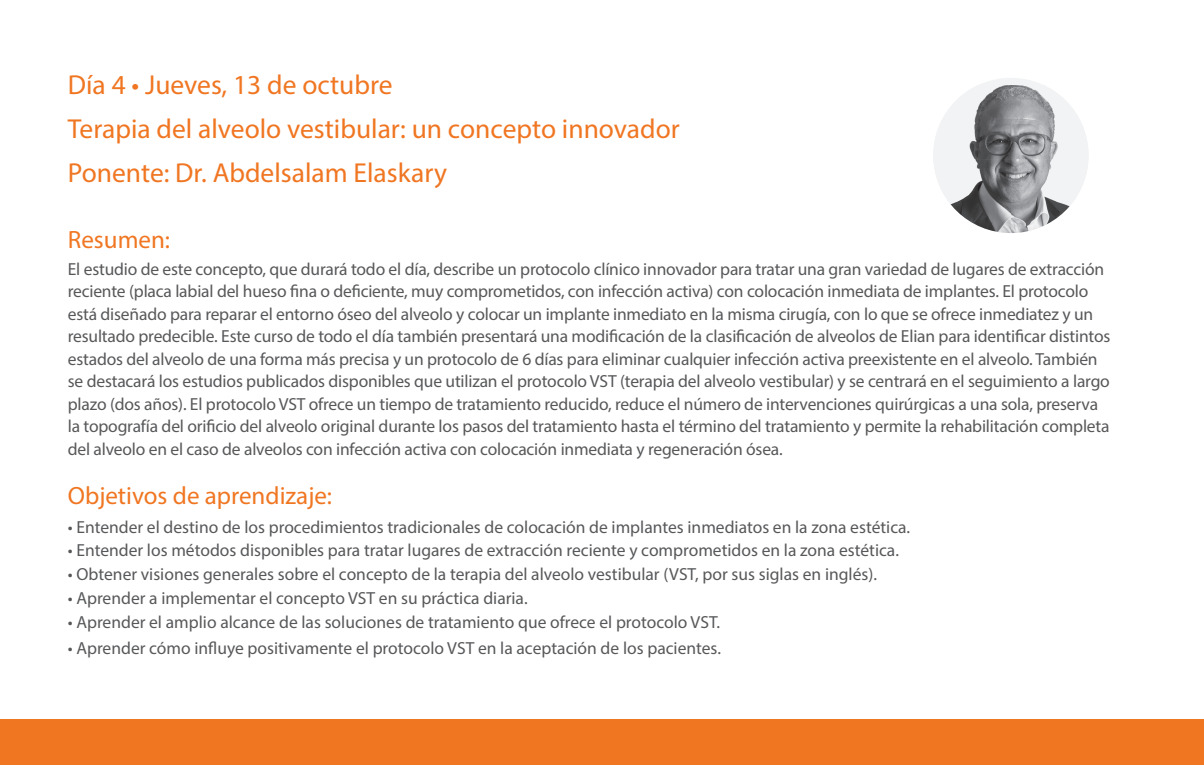
<style>
.page{position:relative;width:1204px;height:765px;background:#fff}
.page>*{position:absolute;margin:0;border:0;box-sizing:border-box;transform-origin:0 0}
.t1{font:27.5px/43.8px "Myriad Pro";color:#f07622}
.t2{font:25px "Myriad Pro";color:#f07622}
.t3{font:17.5px/22.5px "Myriad Pro";letter-spacing:-.01em;color:#57585a}
</style>
<div class="page">
<div style="left:0;top:719px;width:1204px;height:46px;background:#f07622"></div>
<svg style="left:933px;top:78px;width:155px;height:155px"></svg>
<img style="left:933px;top:85px;width:45px;height:67px">
<img style="left:1011px;top:85px;width:77px;height:74px">
<img style="left:933px;top:159px;width:155px;height:74px">
<h1 class="t1" style="left:68px;top:63px;width:613px">Día 4 • Jueves, 13 de octubre<br>Terapia del alveolo vestibular: un concepto innovador<br>Ponente: Dr. Abdelsalam Elaskary</h1>
<h2 class="t2" style="left:68px;top:224px;width:104px">Resumen:</h2>
<p class="t3" style="left:68px;top:257px;width:1044px">El estudio de este concepto, que durará todo el día, describe un protocolo clínico innovador para tratar una gran variedad de lugares de extracción reciente (placa labial del hueso fina o deficiente, muy comprometidos, con infección activa) con colocación inmediata de implantes. El protocolo está diseñado para reparar el entorno óseo del alveolo y colocar un implante inmediato en la misma cirugía, con lo que se ofrece inmediatez y un resultado predecible. Este curso de todo el día también presentará una modificación de la clasificación de alveolos de Elian para identificar distintos estados del alveolo de una forma más precisa y un protocolo de 6 días para eliminar cualquier infección activa preexistente en el alveolo. También se destacará los estudios publicados disponibles que utilizan el protocolo VST (terapia del alveolo vestibular) y se centrará en el seguimiento a largo plazo (dos años). El protocolo VST ofrece un tiempo de tratamiento reducido, reduce el número de intervenciones quirúrgicas a una sola, preserva la topografía del orificio del alveolo original durante los pasos del tratamiento hasta el término del tratamiento y permite la rehabilitación completa del alveolo en el caso de alveolos con infección activa con colocación inmediata y regeneración ósea.</p>
<h2 class="t2" style="left:68px;top:480px;width:266px">Objetivos de aprendizaje:</h2>
<p class="t3" style="left:68px;top:515px;width:844px">• Entender el destino de los procedimientos tradicionales de colocación de implantes inmediatos en la zona estética.</p>
<p class="t3" style="left:68px;top:539px;width:832px">• Entender los métodos disponibles para tratar lugares de extracción reciente y comprometidos en la zona estética.</p>
<p class="t3" style="left:68px;top:563px;width:811px">• Obtener visiones generales sobre el concepto de la terapia del alveolo vestibular (VST, por sus siglas en inglés).</p>
<p class="t3" style="left:68px;top:587px;width:461px">• Aprender a implementar el concepto VST en su práctica diaria.</p>
<p class="t3" style="left:68px;top:610px;width:654px">• Aprender el amplio alcance de las soluciones de tratamiento que ofrece el protocolo VST.</p>
<p class="t3" style="left:68px;top:637px;width:654px">• Aprender cómo influye positivamente el protocolo VST en la aceptación de los pacientes.</p>
</div>
